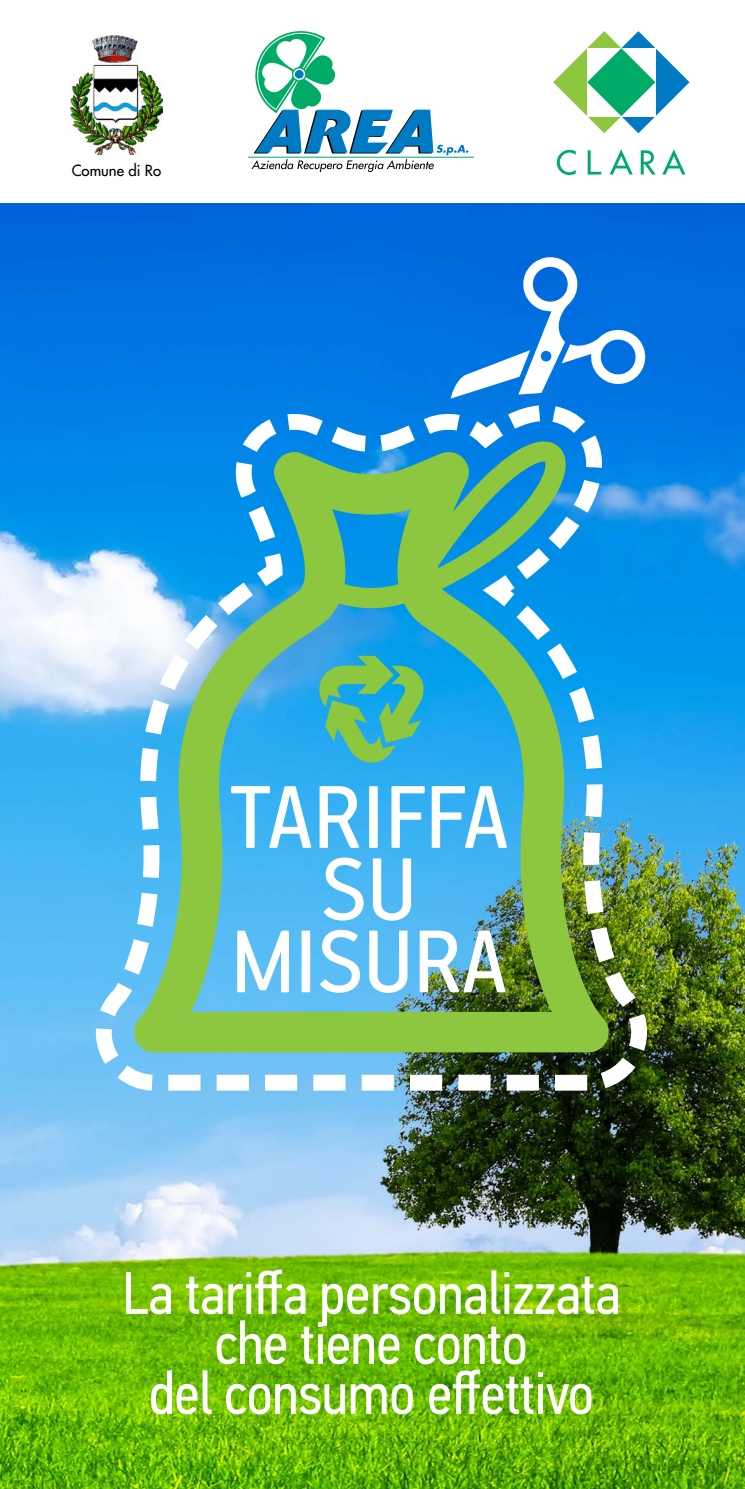
<style>
.page{position:relative;width:745px;height:1489px;background:#fff}
.page>*{position:absolute;margin:0;border:0;box-sizing:border-box;transform-origin:0 0}
.t1{font:100px/72.2px "PF Handbook Pro";color:#fff;text-align:center}
.t2{font:60px/50px "PF Din Text Cond Pro";letter-spacing:-.01em;color:#fff;text-align:center}
.t3{font:15px "Futura LT";color:#000}
</style>
<div class="page">
<img style="left:0;top:203px;width:744px;height:1285px">
<svg style="left:450px;top:253px;width:198px;height:145px"></svg>
<svg style="left:469px;top:405px;width:132px;height:31px"></svg>
<svg style="left:235px;top:413px;width:224px;height:23px"></svg>
<img style="left:96px;top:582px;width:550px;height:508px">
<svg style="left:132px;top:436px;width:478px;height:616px;background:#56b1b3"></svg>
<svg style="left:556px;top:150px;width:19px;height:25px"></svg>
<svg style="left:587px;top:150px;width:14px;height:24px"></svg>
<svg style="left:610px;top:149px;width:22px;height:25px"></svg>
<svg style="left:640px;top:150px;width:15px;height:24px"></svg>
<svg style="left:662px;top:149px;width:23px;height:25px"></svg>
<svg style="left:553px;top:31px;width:136px;height:102px"></svg>
<svg style="left:249px;top:31px;width:219px;height:141px"></svg>
<hr style="left:248px;top:157px;width:225px;height:1px;background:#00ab67">
<img style="left:70px;top:35px;width:92px;height:120px">
<p class="t3" style="left:72px;top:161px;width:91px">Comune di Ro</p>
<h1 class="t1" style="left:229px;top:777px;width:280px">TARIFFA<br>SU<br>MISURA</h1>
<p class="t2" style="left:122px;top:1268px;width:499px">La tariffa personalizzata che tiene conto<br>del consumo effettivo</p>
</div>
